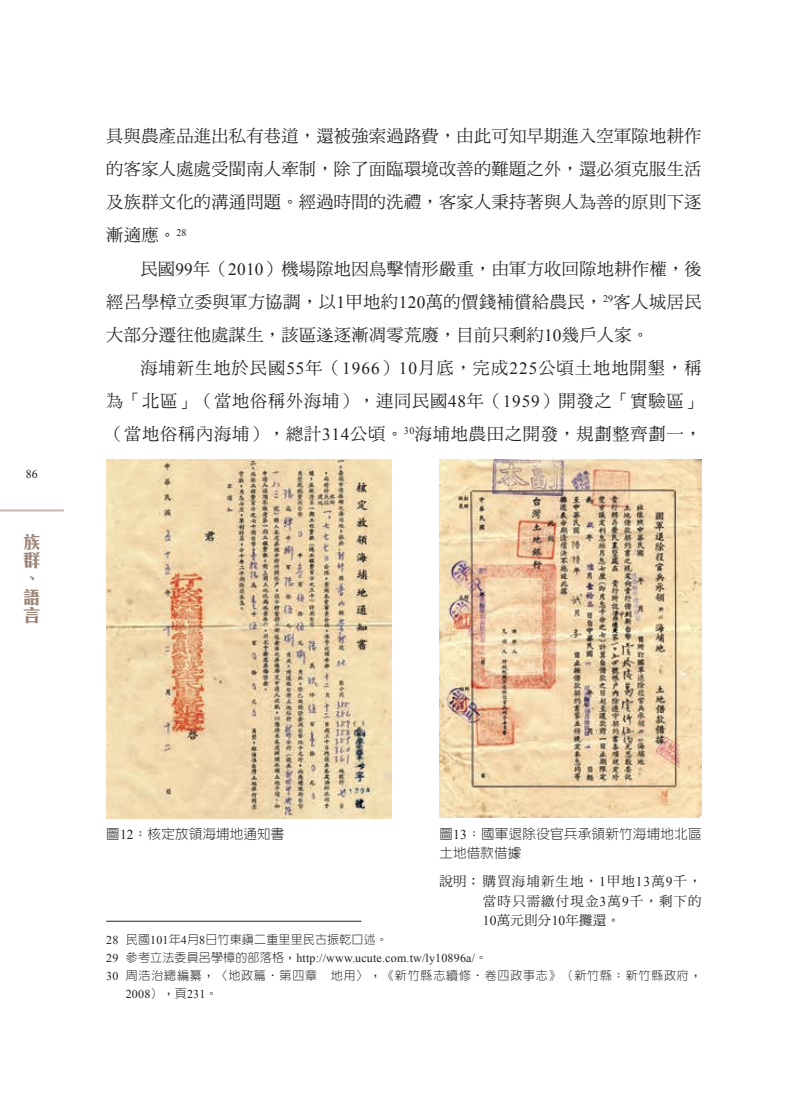
<style>
.page{position:relative;width:808px;height:1106px;background:#fff}
.page>*{position:absolute;margin:0;border:0;box-sizing:border-box;transform-origin:0 0}
.t1{font:700 18px/18.3px "C Hei 3 HK";color:#9b8679}
.t2{font:17.25px/33px "DF Ming Std W5";letter-spacing:.015em;color:#231f20;text-align:justify}
.t3{font:13.5px/19.5px "DF Ming Std W5";letter-spacing:.075em;color:#231f20;text-align:justify}
.t4{font:300 13.5px/19.5px "AR New Hei B5";letter-spacing:.02em;color:#231f20}
.t5{font:12px "Times New Roman";letter-spacing:.015em;color:#231f20}
.t6{font:300 12px "AR New Hei B5";letter-spacing:.07em;color:#231f20}
.t7{font:300 12px "AR New Hei B5";letter-spacing:.015em;color:#231f20}
.s1{font-family:"Times New Roman"}
.s2{font-family:"Times New Roman";font-weight:400}
.s3{font-family:"Adobe Ming Std"}
.s4{font-family:"AR New Hei B5";font-weight:300}
</style>
<div class="page">
<hr style="left:0;top:509px;width:64px;height:2px;background:#c7bab2">
<hr style="left:106px;top:921px;width:255px;height:1px;background:#231f20">
<img style="left:106px;top:459px;width:286px;height:359px">
<img style="left:439px;top:459px;width:263px;height:358px">
<p class="t5" style="left:26px;top:466px;width:13px">86</p>
<p class="t1" style="left:23px;top:531px;width:19px">族群、語言</p>
<p class="t2" style="left:106px;top:119px;width:597px">具與農產品進出私有巷道，還被強索過路費，由此可知早期進入空軍隙地耕作的客家人處處受閩南人牽制，除了面臨環境改善的難題之外，還必須克服生活及族群文化的溝通問題。經過時間的洗禮，客家人秉持著與人為善的原則下逐漸適應。<sup>28</sup></p>
<p class="t2" style="left:106px;top:251px;width:597px;text-indent:34px">民國<span class="s1">99</span>年（<span class="s1">2010</span>）機場隙地因鳥擊情形嚴重，由軍方收回隙地耕作權，後經呂學樟立委與軍方協調，以<span class="s1">1</span>甲地約<span class="s1">120</span>萬的價錢補償給農民，<sup>29</sup>客人城居民大部分遷往他處謀生，該區遂逐漸凋零荒廢，目前只剩約<span class="s1">10</span>幾戶人家。</p>
<p class="t2" style="left:106px;top:350px;width:597px;text-indent:34px">海埔新生地於民國<span class="s1">55</span>年（<span class="s1">1966</span>）<span class="s1">10</span>月底，完成<span class="s1">225</span>公頃土地地開墾，稱為「北區」（當地俗稱外海埔），連同民國<span class="s1">48</span>年（<span class="s1">1959</span>）開發之「實驗區」（當地俗稱內海埔），總計<span class="s1">314</span>公頃。<sup>30</sup>海埔地農田之開發，規劃整齊劃一，</p>
<p class="t4" style="left:106px;top:824px;width:180px">圖<span class="s2">12</span>：核定放領海埔地通知書</p>
<p class="t4" style="left:439px;top:824px;width:264px">圖<span class="s2">13</span><span class="s3">：</span>國軍退除役官兵承領新竹海埔地北區土地借款借據</p>
<p class="t3" style="left:483px;top:871px;width:220px;text-indent:-43px">說明：購買海埔新生地，<span class="s1">1</span>甲地<span class="s1">13</span>萬<span class="s1">9</span>千，當時只需繳付現金<span class="s1">3</span>萬<span class="s1">9</span>千，剩下的<span class="s1">10</span>萬元則分<span class="s1">10</span>年攤還。</p>
<p class="t7" style="left:106px;top:933px;width:283px"><span class="s2">28</span> 民國<span class="s2">101</span>年<span class="s2">4</span>月<span class="s2">8</span>日竹東鎮二重里里民古振乾口述。</p>
<p class="t5" style="left:106px;top:950px;width:382px">29 <span class="s4">參考立法委員呂學樟的部落格，</span>http://www.ucute.com.tw/ly10896a/<span class="s4">。</span></p>
<p class="t6" style="left:106px;top:969px;width:597px"><span class="s2">30</span> 周浩治總編纂，〈地政篇‧第四章　地用〉，《新竹縣志續修‧卷四政事志》（新竹縣：新竹縣政府，</p>
<p class="t5" style="left:126px;top:986px;width:93px">2008<span class="s4">），頁</span>231<span class="s4">。</span></p>
</div>
